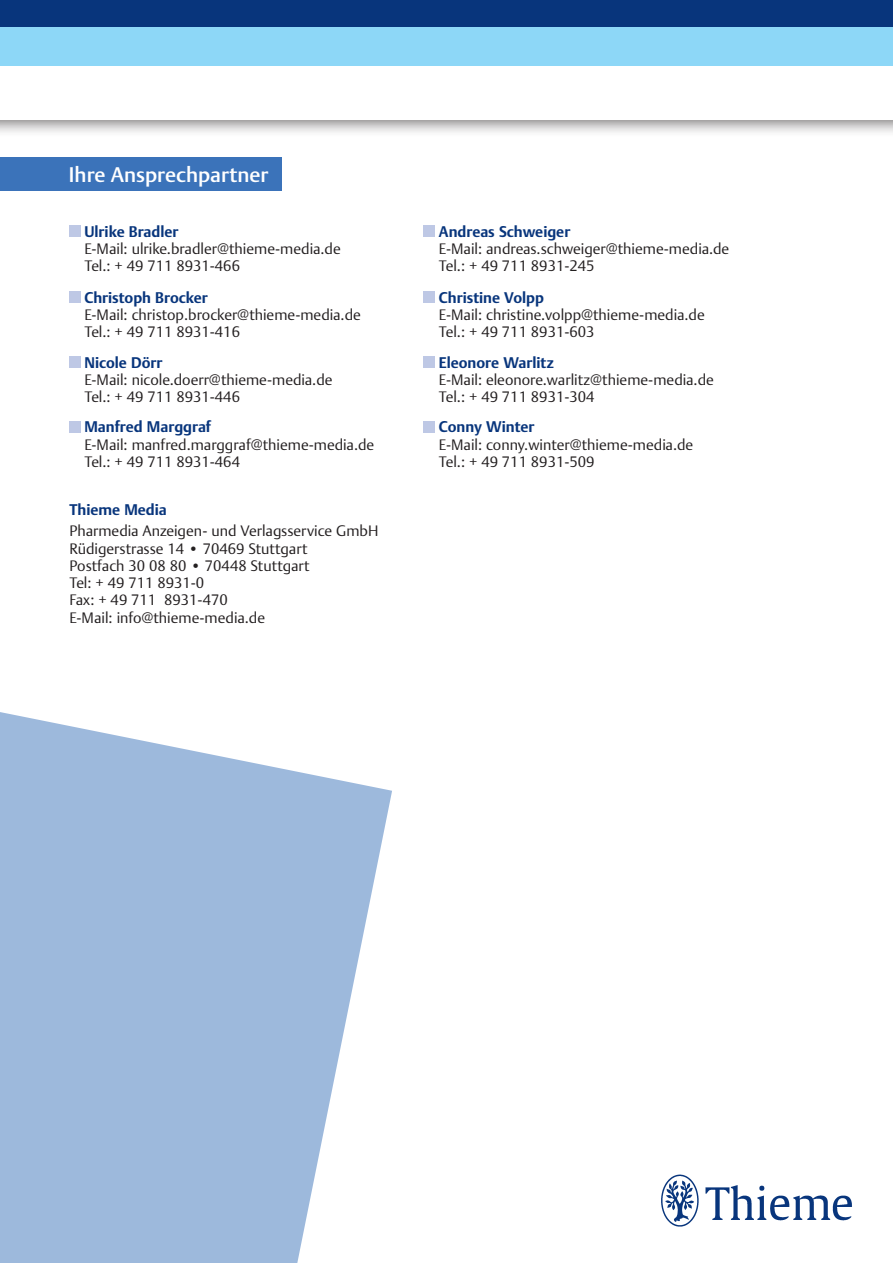
<style>
.page{position:relative;width:893px;height:1263px;background:#fff}
.page>*{position:absolute;margin:0;border:0;box-sizing:border-box;transform-origin:0 0}
.t1{font:500 21px "Thieme Argo 2011";color:#fff}
.t2{font:300 15px/17.2px "Thieme Argo 2011";color:#231f20}
.t3{font:700 15px "Thieme Argo 2011";color:#08357c}
</style>
<div class="page">
<div style="left:0;top:0;width:893px;height:137px;background:#231f20;opacity:.6"></div>
<div style="left:0;top:0;width:893px;height:119px;background:#fff"></div>
<div style="left:0;top:26px;width:893px;height:39px;background:#8dd7f7"></div>
<div style="left:0;top:0;width:893px;height:26px;background:#08357c"></div>
<img style="left:661px;top:1174px;width:191px;height:53px">
<div style="left:69px;top:225px;width:11px;height:11px;background:#bec8e5"></div>
<div style="left:69px;top:291px;width:11px;height:12px;background:#bec8e5"></div>
<div style="left:69px;top:356px;width:11px;height:11px;background:#bec8e5"></div>
<div style="left:69px;top:421px;width:11px;height:11px;background:#bec8e5"></div>
<div style="left:0;top:157px;width:281px;height:34px;background:#3b73ba"></div>
<div style="left:423px;top:225px;width:12px;height:11px;background:#bec8e5"></div>
<div style="left:423px;top:291px;width:12px;height:12px;background:#bec8e5"></div>
<div style="left:423px;top:356px;width:12px;height:11px;background:#bec8e5"></div>
<div style="left:423px;top:421px;width:12px;height:11px;background:#bec8e5"></div>
<svg style="left:0;top:712px;width:392px;height:551px;fill:#9db9dc"></svg>
<h1 class="t1" style="left:69px;top:161px;width:201px">Ihre Ansprechpartner</h1>
<p class="t3" style="left:84px;top:221px;width:96px">Ulrike Bradler</p>
<p class="t2" style="left:84px;top:239px;width:258px">E-Mail: ulrike.bradler@thieme-media.de<br>Tel.: + 49 711 8931-466</p>
<p class="t3" style="left:84px;top:287px;width:125px">Christoph Brocker</p>
<p class="t2" style="left:84px;top:306px;width:278px">E-Mail: christop.brocker@thieme-media.de<br>Tel.: + 49 711 8931-416</p>
<p class="t3" style="left:84px;top:352px;width:80px">Nicole Dörr</p>
<p class="t2" style="left:84px;top:370px;width:250px">E-Mail: nicole.doerr@thieme-media.de<br>Tel.: + 49 711 8931-446</p>
<p class="t3" style="left:84px;top:417px;width:128px">Manfred Marggraf</p>
<p class="t2" style="left:84px;top:435px;width:291px">E-Mail: manfred.marggraf@thieme-media.de<br>Tel.: + 49 711 8931-464</p>
<p class="t3" style="left:69px;top:499px;width:99px">Thieme Media</p>
<p class="t2" style="left:69px;top:522px;width:311px">Pharmedia Anzeigen- und Verlagsservice GmbH<br>Rüdigerstrasse 14 • 70469 Stuttgart<br>Postfach 30 08 80 • 70448 Stuttgart<br>Tel: + 49 711 8931-0<br>Fax: + 49 711 8931-470<br>E-Mail: info@thieme-media.de</p>
<p class="t3" style="left:439px;top:221px;width:133px">Andreas Schweiger</p>
<p class="t2" style="left:439px;top:239px;width:292px">E-Mail: andreas.schweiger@thieme-media.de<br>Tel.: + 49 711 8931-245</p>
<p class="t3" style="left:439px;top:287px;width:107px">Christine Volpp</p>
<p class="t2" style="left:439px;top:306px;width:267px">E-Mail: christine.volpp@thieme-media.de<br>Tel.: + 49 711 8931-603</p>
<p class="t3" style="left:439px;top:352px;width:116px">Eleonore Warlitz</p>
<p class="t2" style="left:439px;top:370px;width:276px">E-Mail: eleonore.warlitz@thieme-media.de<br>Tel.: + 49 711 8931-304</p>
<p class="t3" style="left:439px;top:417px;width:97px">Conny Winter</p>
<p class="t2" style="left:439px;top:435px;width:256px">E-Mail: conny.winter@thieme-media.de<br>Tel.: + 49 711 8931-509</p>
</div>
